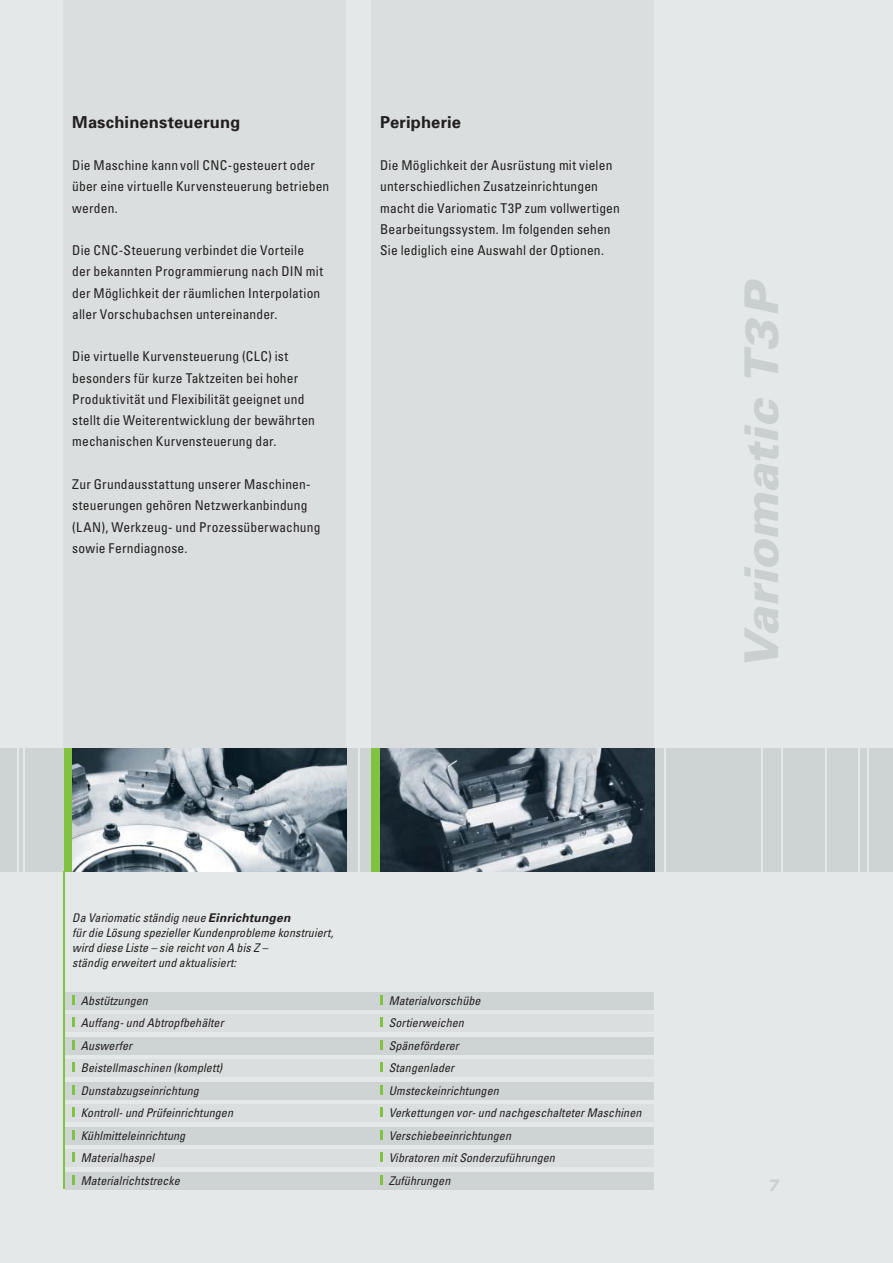
<style>
.page{position:relative;width:893px;height:1263px;background:#e5e8e8}
.page>*{position:absolute;margin:0;border:0;box-sizing:border-box;transform-origin:0 0}
.t1{font:italic 900 46.5px "Univers";letter-spacing:-.005em;color:#cad0d0}
.t2{font:700 16.5px "Univers";letter-spacing:.01em;color:#231f20}
.t3{font:italic 900 16.5px "Univers";color:#cad0d0}
.t4{font:condensed 13.5px/21.3px "Univers";letter-spacing:.01em;color:#231f20}
.t5{font:italic condensed 12px/22.5px "Univers";letter-spacing:.01em;color:#231f20}
.s1{font-weight:700;font-stretch:normal}
</style>
<div class="page">
<div style="left:372px;top:0;width:282px;height:748px;background:#dadede"></div>
<div style="left:64px;top:0;width:282px;height:748px;background:#dadede"></div>
<div style="left:0;top:748px;width:893px;height:124px;background:#ced3d3"></div>
<hr style="left:761px;top:748px;width:2px;height:124px;background:#e5e8e8">
<hr style="left:781px;top:748px;width:2px;height:124px;background:#e5e8e8">
<hr style="left:824px;top:748px;width:2px;height:124px;background:#e5e8e8">
<hr style="left:867px;top:748px;width:2px;height:124px;background:#e5e8e8">
<hr style="left:858px;top:748px;width:2px;height:124px;background:#e5e8e8">
<hr style="left:664px;top:748px;width:2px;height:124px;background:#e5e8e8">
<hr style="left:358px;top:748px;width:1px;height:124px;background:#e5e8e8">
<hr style="left:17px;top:748px;width:2px;height:124px;background:#e5e8e8">
<hr style="left:23px;top:748px;width:2px;height:124px;background:#e5e8e8">
<hr style="left:64px;top:872px;width:1px;height:317px;background:#80c342">
<div style="left:64px;top:748px;width:8px;height:124px;background:#80c342"></div>
<div style="left:372px;top:748px;width:8px;height:124px;background:#80c342"></div>
<div style="left:65px;top:992px;width:589px;height:17px;background:#ced3d3"></div>
<div style="left:65px;top:1015px;width:589px;height:17px;background:#dadede"></div>
<div style="left:65px;top:1037px;width:589px;height:17px;background:#ced3d3"></div>
<div style="left:65px;top:1060px;width:589px;height:17px;background:#dadede"></div>
<div style="left:65px;top:1082px;width:589px;height:17px;background:#ced3d3"></div>
<div style="left:65px;top:1105px;width:589px;height:17px;background:#dadede"></div>
<div style="left:65px;top:1127px;width:589px;height:17px;background:#ced3d3"></div>
<div style="left:65px;top:1150px;width:589px;height:17px;background:#dadede"></div>
<div style="left:65px;top:1172px;width:589px;height:17px;background:#ced3d3"></div>
<img style="left:380px;top:748px;width:274px;height:124px">
<img style="left:72px;top:748px;width:274px;height:124px">
<svg style="left:72px;top:995px;width:2px;height:10px"></svg>
<svg style="left:72px;top:1018px;width:2px;height:9px"></svg>
<svg style="left:72px;top:1040px;width:2px;height:10px"></svg>
<svg style="left:72px;top:1063px;width:2px;height:9px"></svg>
<svg style="left:72px;top:1085px;width:2px;height:10px"></svg>
<svg style="left:72px;top:1108px;width:2px;height:9px"></svg>
<svg style="left:72px;top:1130px;width:2px;height:10px"></svg>
<svg style="left:72px;top:1153px;width:2px;height:9px"></svg>
<svg style="left:72px;top:1175px;width:2px;height:10px"></svg>
<svg style="left:380px;top:995px;width:2px;height:10px"></svg>
<svg style="left:380px;top:1018px;width:2px;height:9px"></svg>
<svg style="left:380px;top:1040px;width:2px;height:10px"></svg>
<svg style="left:380px;top:1063px;width:2px;height:9px"></svg>
<svg style="left:380px;top:1085px;width:2px;height:10px"></svg>
<svg style="left:380px;top:1108px;width:2px;height:9px"></svg>
<svg style="left:380px;top:1130px;width:2px;height:10px"></svg>
<svg style="left:380px;top:1153px;width:2px;height:9px"></svg>
<svg style="left:380px;top:1175px;width:2px;height:10px"></svg>
<p class="t2" style="left:72px;top:116px;width:169px">Maschinensteuerung</p>
<p class="t4" style="left:72px;top:156px;width:259px">Die Maschine kann voll CNC-gesteuert oder über eine virtuelle Kurvensteuerung betrieben werden.</p>
<p class="t4" style="left:72px;top:241px;width:252px">Die CNC-Steuerung verbindet die Vorteile der bekannten Pro gram mie rung nach DIN mit der Möglichkeit der räumlichen Interpolation aller Vorschubachsen untereinander.</p>
<p class="t4" style="left:72px;top:347px;width:244px">Die virtuelle Kurvensteuerung (CLC) ist besonders für kurze Taktzeiten bei hoher Produktivität und Flexibilität ge eignet und stellt die Weiter ent wicklung der bewährten mechanischen Kurvensteuerung dar.</p>
<p class="t4" style="left:72px;top:475px;width:250px">Zur Grund ausstattung unserer Ma schi nen - steuerungen gehören Netz werk anbindung (LAN), Werkzeug- und Prozessüberwachung sowie Fern diagnose.</p>
<p class="t2" style="left:380px;top:116px;width:82px">Peripherie</p>
<p class="t4" style="left:380px;top:156px;width:241px">Die Möglichkeit der Ausrüstung mit vielen unterschiedlichen Zusatz einrich tungen macht die Variomatic T3P zum vollwertigen Bearbeitungssystem. Im folgenden sehen Sie lediglich eine Auswahl der Optionen.</p>
<p class="t5" style="left:72px;top:912px;width:263px;line-height:15px">Da Variomatic ständig neue <span class="s1">Ein richtun gen<br></span>für die Lösung spezieller Kunden probleme konstruiert, wird diese Liste – sie reicht von A bis Z –<br>ständig erweitert und aktualisiert:</p>
<p class="t5" style="left:81px;top:990px;width:154px">Abstützungen<br>Auffang- und Abtropfbehälter<br>Auswerfer<br>Beistellmaschinen (komplett)<br>Dunstabzugseinrichtung<br>Kontroll- und Prüfeinrichtungen<br>Kühlmitteleinrichtung<br>Materialhaspel<br>Materialrichtstrecke</p>
<p class="t5" style="left:389px;top:990px;width:254px">Materialvorschübe<br>Sortierweichen<br>Späneförderer<br>Stangenlader<br>Umsteckeinrichtungen<br>Verkettungen vor- und nachgeschalteter Maschinen<br>Verschiebeeinrichtungen<br>Vibratoren mit Sonderzuführungen<br>Zuführungen</p>
<h1 class="t1" style="left:745px;top:670px;width:388px;rotate:-90deg">Variomatic T3P</h1>
<p class="t3" style="left:767px;top:1179px;width:13px">7</p>
</div>
